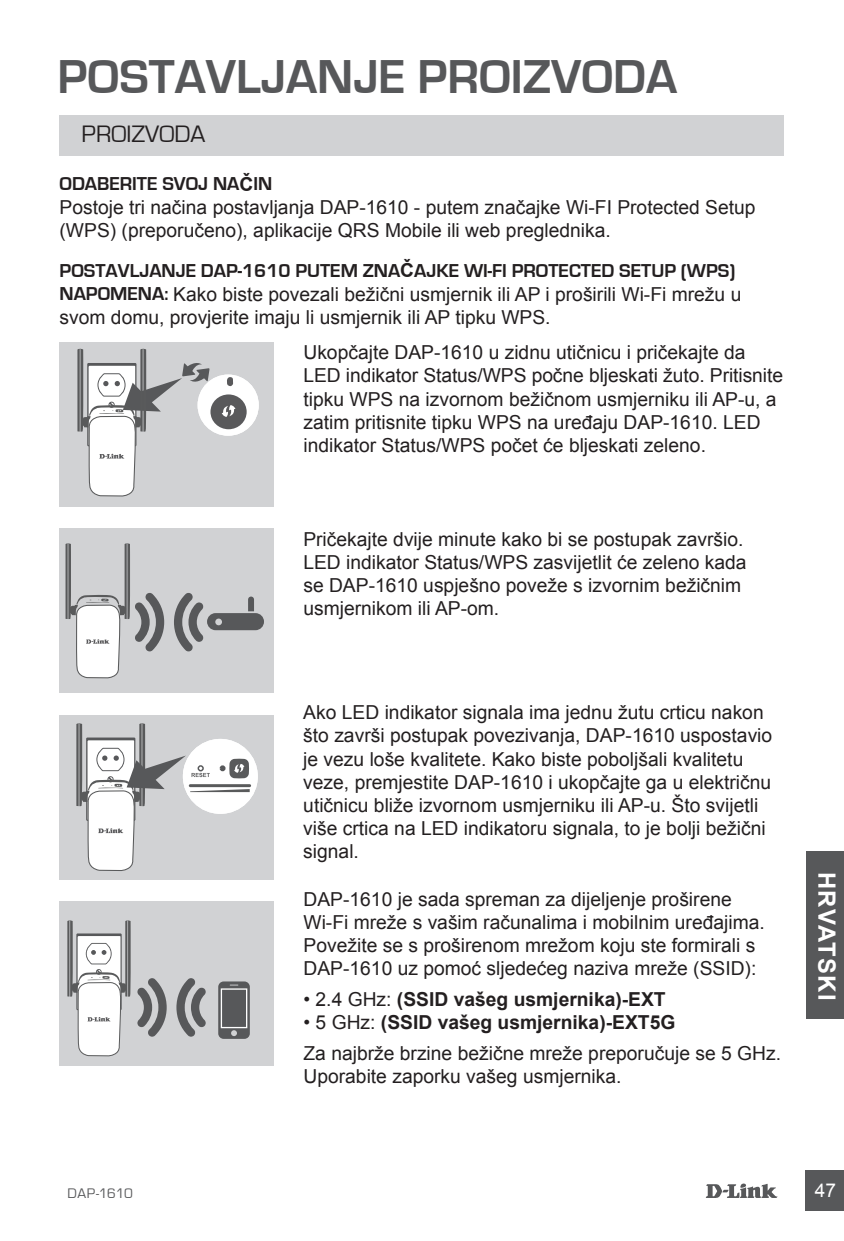
<style>
.page{position:relative;width:844px;height:1241px;background:#fff}
.page>*{position:absolute;margin:0;border:0;box-sizing:border-box;transform-origin:0 0}
.t1{font:700 49px "Eurostile";color:#57585a}
.t2{font:24.5px "Eurostile";color:#231f20}
.t3{font:700 23.8px "Arial";letter-spacing:.06em;color:#fff}
.t4{font:19.25px/23.1px "Arial";color:#231f20}
.t5{font:700 19.25px "Eurostile";color:#231f20}
.t6{font:700 19.25px "Arial";color:#231f20}
.t7{font:18.9px "Arial";color:#fff}
.t8{font:14.35px "Eurostile";letter-spacing:-.01em;color:#57585a}
.s1{font-family:"Arial"}
.s2{font-family:"Eurostile";font-weight:700}
.s3{font-weight:400}
.s4{font-weight:700}
</style>
<div class="page">
<svg style="left:706px;top:1183px;width:71px;height:14px"></svg>
<div style="left:804px;top:1170px;width:39px;height:40px;background:#57585a"></div>
<div style="left:806px;top:851px;width:37px;height:167px;background:#57585a"></div>
<div style="left:59px;top:116px;width:725px;height:40px;background:#d1d2d4"></div>
<div style="left:60px;top:901px;width:214px;height:164px;background:#d1d2d4"></div>
<svg style="left:218px;top:981px;width:32px;height:57px"></svg>
<svg style="left:176px;top:978px;width:30px;height:58px"></svg>
<svg style="left:137px;top:978px;width:30px;height:58px"></svg>
<div style="left:60px;top:714px;width:214px;height:165px;background:#d1d2d4"></div>
<div style="left:60px;top:528px;width:214px;height:165px;background:#d1d2d4"></div>
<svg style="left:174px;top:593px;width:90px;height:58px"></svg>
<div style="left:60px;top:342px;width:214px;height:165px;background:#d1d2d4"></div>
<svg style="left:77px;top:348px;width:182px;height:149px"></svg>
<svg style="left:65px;top:543px;width:99px;height:135px"></svg>
<svg style="left:67px;top:920px;width:64px;height:136px"></svg>
<svg style="left:76px;top:723px;width:182px;height:148px"></svg>
<h1 class="t1" style="left:58px;top:50px;width:621px">POSTAVLJANJE PROIZVODA</h1>
<p class="t2" style="left:82px;top:121px;width:125px">PROIZVODA</p>
<p class="t5" style="left:60px;top:173px;width:214px">ODABERITE SVOJ NA<span class="s1">Č</span>IN</p>
<p class="t4" style="left:60px;top:196px;width:697px">Postoje tri načina postavljanja DAP-1610 - putem značajke Wi-FI Protected Setup (WPS) (preporučeno), aplikacije QRS Mobile ili web preglednika.</p>
<p class="t5" style="left:60px;top:260px;width:677px">POSTAVLJANJE DAP-1610 PUTEM ZNA<span class="s1">Č</span>AJKE WI-FI PROTECTED SETUP (WPS)</p>
<p class="t4" style="left:60px;top:282px;width:683px"><span class="s2">NAPOMENA:</span> Kako biste povezali bežični usmjernik ili AP i proširili Wi-Fi mrežu u svom domu, provjerite imaju li usmjernik ili AP tipku WPS.</p>
<p class="t4" style="left:303px;top:341px;width:481px">Ukopčajte DAP-1610 u zidnu utičnicu i pričekajte da LED indikator Status/WPS počne bljeskati žuto. Pritisnite tipku WPS na izvornom bežičnom usmjerniku ili AP-u, a zatim pritisnite tipku WPS na uređaju DAP-1610. LED indikator Status/WPS počet će bljeskati zeleno.</p>
<p class="t4" style="left:303px;top:527px;width:444px">Pričekajte dvije minute kako bi se postupak završio.<br>LED indikator Status/WPS zasvijetlit će zeleno kada se DAP-1610 uspješno poveže s izvornim bežičnim usmjernikom ili AP-om.</p>
<p class="t4" style="left:303px;top:701px;width:470px">Ako LED indikator signala ima jednu žutu crticu nakon što završi postupak povezivanja, DAP-1610 uspostavio je vezu loše kvalitete. Kako biste poboljšali kvalitetu veze, premjestite DAP-1610 i ukopčajte ga u električnu utičnicu bliže izvornom usmjerniku ili AP-u. Što svijetli više crtica na LED indikatoru signala, to je bolji bežični signal.</p>
<p class="t4" style="left:303px;top:887px;width:462px">DAP-1610 je sada spreman za dijeljenje proširene Wi-Fi mreže s vašim računalima i mobilnim uređajima.<br>Povežite se s proširenom mrežom koju ste formirali s DAP-1610 uz pomoć sljedećeg naziva mreže (SSID):</p>
<p class="t6" style="left:303px;top:986px;width:363px"><span class="s3">• 2.4 GHz:</span> (SSID vašeg usmjernika)-EXT</p>
<p class="t4" style="left:303px;top:1006px;width:479px;line-height:31.2px">• 5 GHz: <span class="s4">(SSID vašeg usmjernika)-EXT5G<br></span>Za najbrže brzine bežične mreže preporučuje se 5 GHz.</p>
<p class="t4" style="left:303px;top:1064px;width:319px">Uporabite zaporku vašeg usmjernika.</p>
<p class="t3" style="left:842px;top:871px;width:131px;rotate:90deg">HRVATSKI</p>
<p class="t8" style="left:67px;top:1185px;width:67px">DAP-1610</p>
<p class="t7" style="left:814px;top:1177px;width:23px">47</p>
</div>
